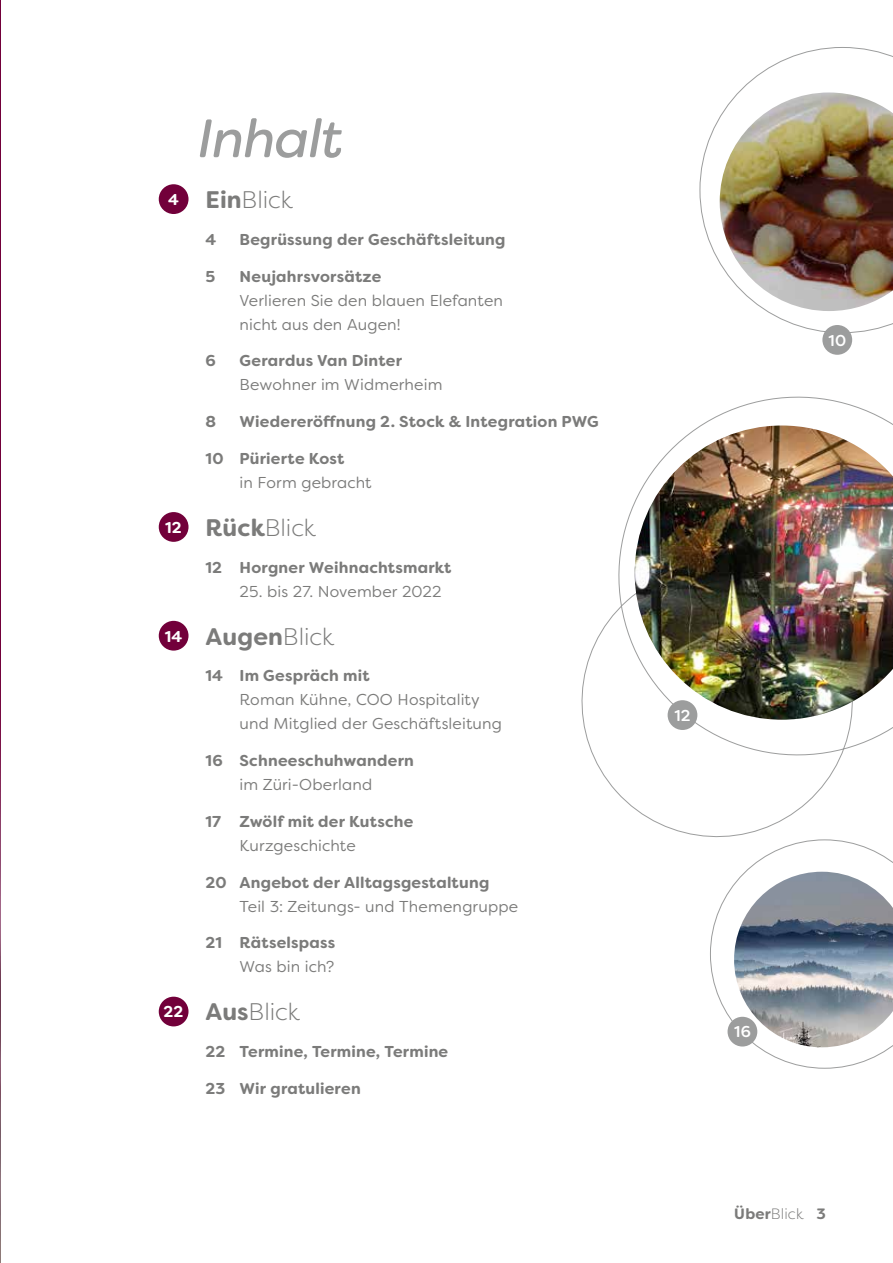
<style>
.page{position:relative;width:893px;height:1263px;background:#fff}
.page>*{position:absolute;margin:0;border:0;box-sizing:border-box;transform-origin:0 0}
.t1{font:italic 54px "Filson Soft";letter-spacing:-.025em;color:#9c9d9d}
.t2{font:300 24px "Filson Soft";letter-spacing:-.005em;color:#7b7b7a}
.t3{font:700 24px "Filson Soft";letter-spacing:.01em;color:#7b7b7a}
.t4{font:700 15.75px "Filson Soft";letter-spacing:.015em;color:#7b7b7a}
.t5{font:15.75px/24px "Filson Soft";letter-spacing:.01em;color:#7b7b7a}
.t6{font:500 15.75px "Filson Soft";color:#fff}
.t7{font:700 15px "Filson Soft";color:#7b7b7a}
.s1{font-weight:700;font-size:15.75px;color:#fff}
.s2{font-weight:700}
.s3{font-size:15.75px;color:#fff}
.s4{font-weight:300}
</style>
<div class="page">
<hr style="left:0;top:0;width:1px;height:1263px;background:#72003a">
<img style="left:0;top:719px;width:1px;height:544px">
<svg style="left:581px;top:396px;width:312px;height:442px"></svg>
<svg style="left:710px;top:839px;width:183px;height:230px"></svg>
<img style="left:734px;top:872px;width:159px;height:175px">
<img style="left:635px;top:425px;width:258px;height:295px">
<svg style="left:699px;top:47px;width:194px;height:286px"></svg>
<img style="left:720px;top:92px;width:173px;height:219px">
<div style="left:822px;top:325px;width:30px;height:30px;background:#9c9d9d;border-radius:50%"></div>
<div style="left:668px;top:700px;width:29px;height:30px;background:#9c9d9d;border-radius:50%"></div>
<div style="left:727px;top:1017px;width:30px;height:29px;background:#9c9d9d;border-radius:50%"></div>
<div style="left:159px;top:184px;width:30px;height:30px;background:#72003a;border-radius:50%"></div>
<div style="left:159px;top:512px;width:30px;height:30px;background:#72003a;border-radius:50%"></div>
<div style="left:159px;top:621px;width:30px;height:30px;background:#72003a;border-radius:50%"></div>
<div style="left:159px;top:997px;width:30px;height:29px;background:#72003a;border-radius:50%"></div>
<h1 class="t1" style="left:198px;top:103px;width:148px">Inhalt</h1>
<h2 class="t2" style="left:168px;top:185px;width:127px"><span class="s1">4</span> <span class="s2">Ein</span>Blick</h2>
<p class="t4" style="left:206px;top:229px;width:12px">4</p>
<p class="t4" style="left:240px;top:229px;width:268px">Begrüssung der Geschäftsleitung</p>
<p class="t4" style="left:206px;top:266px;width:11px">5</p>
<p class="t4" style="left:240px;top:266px;width:143px">Neujahrsvorsätze</p>
<p class="t5" style="left:240px;top:288px;width:265px">Verlieren Sie den blauen Elefanten nicht aus den Augen!</p>
<p class="t4" style="left:206px;top:351px;width:12px">6</p>
<p class="t4" style="left:240px;top:351px;width:164px">Gerardus Van Dinter</p>
<p class="t5" style="left:240px;top:373px;width:204px">Bewohner im Widmerheim</p>
<p class="t4" style="left:206px;top:411px;width:12px">8</p>
<p class="t4" style="left:240px;top:411px;width:361px">Wiedereröffnung 2. Stock &amp; Integration PWG</p>
<p class="t4" style="left:206px;top:448px;width:140px">10 Pürierte Kost</p>
<p class="t5" style="left:240px;top:470px;width:134px">in Form gebracht</p>
<h2 class="t2" style="left:165px;top:513px;width:153px"><span class="s1">12</span> <span class="s2">Rück</span>Blick</h2>
<p class="t4" style="left:206px;top:557px;width:247px">12 Horgner Weihnachtsmarkt</p>
<p class="t5" style="left:240px;top:579px;width:204px">25. bis 27. November 2022</p>
<h2 class="t3" style="left:165px;top:621px;width:171px"><span class="s3">14</span> Augen<span class="s4">Blick</span></h2>
<p class="t4" style="left:206px;top:666px;width:165px">14 Im Gespräch mit</p>
<p class="t5" style="left:240px;top:688px;width:264px">Roman Kühne, COO Hospitality und Mitglied der Geschäftsleitung</p>
<p class="t4" style="left:206px;top:750px;width:210px">16 Schneeschuhwandern</p>
<p class="t5" style="left:240px;top:772px;width:134px">im Züri-Oberland</p>
<p class="t4" style="left:206px;top:811px;width:209px">17 Zwölf mit der Kutsche</p>
<p class="t5" style="left:240px;top:833px;width:118px">Kurzgeschichte</p>
<p class="t4" style="left:206px;top:872px;width:285px">20 Angebot der Alltagsgestaltung</p>
<p class="t5" style="left:240px;top:894px;width:280px">Teil 3: Zeitungs- und Themengruppe</p>
<p class="t4" style="left:206px;top:933px;width:131px">21 Rätselspass</p>
<p class="t5" style="left:240px;top:955px;width:96px">Was bin ich?</p>
<h2 class="t2" style="left:164px;top:997px;width:138px"><span class="s1">22</span> <span class="s2">Aus</span>Blick</h2>
<p class="t4" style="left:206px;top:1041px;width:244px">22 Termine, Termine, Termine</p>
<p class="t4" style="left:206px;top:1078px;width:157px">23 Wir gratulieren</p>
<p class="t6" style="left:828px;top:330px;width:19px">10</p>
<p class="t6" style="left:674px;top:705px;width:18px">12</p>
<p class="t6" style="left:734px;top:1022px;width:18px">16</p>
<p class="t7" style="left:734px;top:1204px;width:93px">Über<span class="s4">Blick</span> 3</p>
</div>
